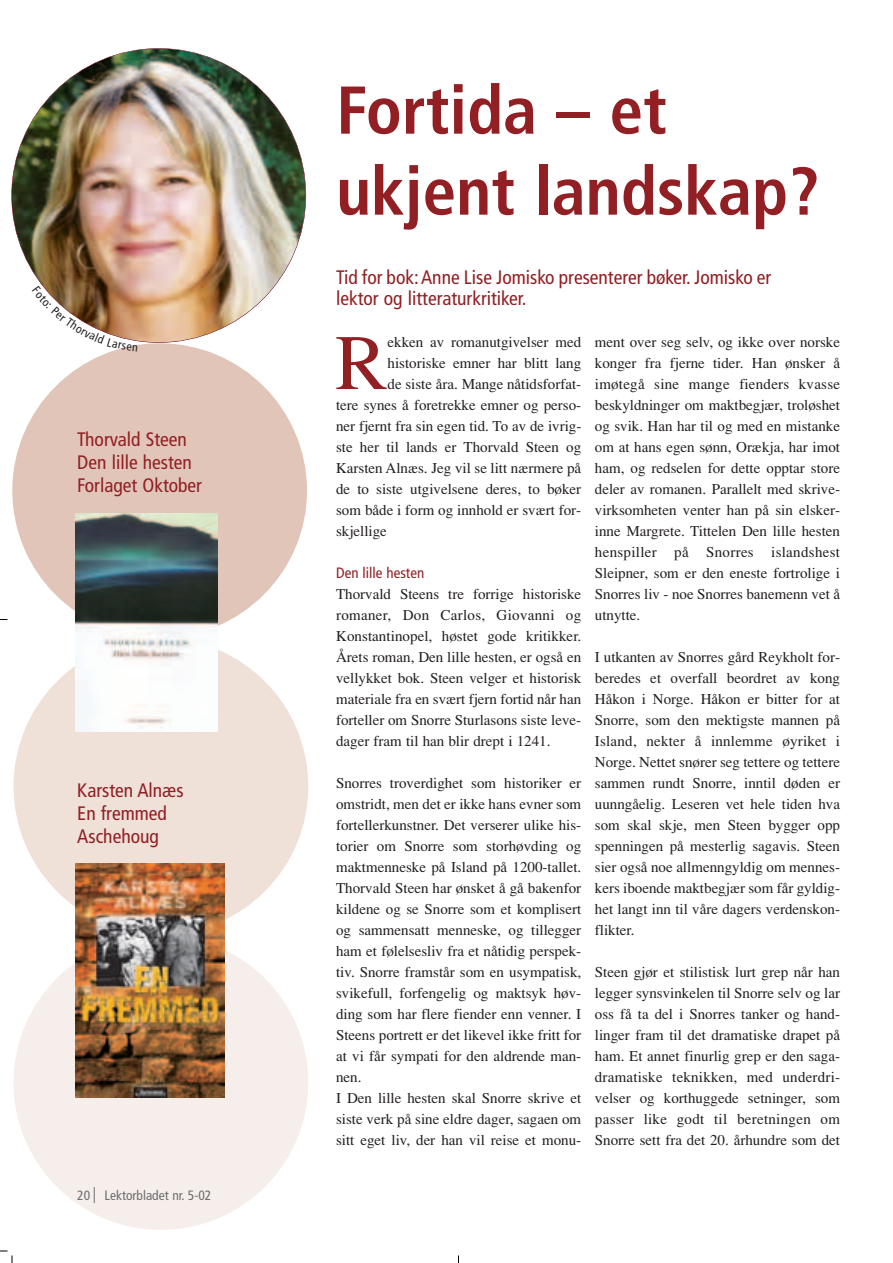
<style>
.page{position:relative;width:893px;height:1263px;background:#fff}
.page>*{position:absolute;margin:0;border:0;box-sizing:border-box;transform-origin:0 0}
.t1{font:78.45px "Times";color:#911f23}
.t2{font:700 condensed 67.5px/81px "Frutiger";color:#911f23}
.t3{font:condensed 19.5px/23.4px "Frutiger";color:#911f23}
.t4{font:15px/21px "Times";color:#231f20;text-align:justify}
.t5{font:condensed 15px "Frutiger";color:#911f23}
.t6{font:condensed 13.5px "Frutiger";color:#6c6d70}
</style>
<div class="page">
<img style="left:0;top:48px;width:459px;height:1215px">
<svg style="left:32px;top:286px;width:105px;height:65px"></svg>
<h3 class="t3" style="left:77px;top:429px;width:126px">Thorvald Steen<br>Den lille hesten<br>Forlaget Oktober</h3>
<h3 class="t3" style="left:77px;top:780px;width:108px">Karsten Alnæs<br>En fremmed<br>Aschehoug</h3>
<p class="t6" style="left:77px;top:1190px;width:135px">20 Lektorbladet nr. 5-02</p>
<h2 class="t2" style="left:336px;top:75px;width:485px">Fortida – et ukjent landskap?</h2>
<h3 class="t3" style="left:336px;top:268px;width:436px;line-height:21px">Tid for bok: Anne Lise Jomisko presenterer bøker. Jomisko er lektor og litteraturkritiker.</h3>
<h1 class="t1" style="left:335px;top:334px;width:54px">R</h1>
<p class="t4" style="left:387px;top:333px;width:195px">ekken av romanutgivelser med</p>
<p class="t4" style="left:387px;top:354px;width:195px">historiske emner har blitt lang</p>
<p class="t4" style="left:387px;top:375px;width:195px">de siste åra. Mange nåtidsforfat-</p>
<p class="t4" style="left:336px;top:396px;width:247px">tere synes å foretrekke emner og perso-</p>
<p class="t4" style="left:336px;top:417px;width:247px">ner fjernt fra sin egen tid. To av de ivrig-</p>
<p class="t4" style="left:336px;top:438px;width:247px">ste her til lands er Thorvald Steen og</p>
<p class="t4" style="left:336px;top:459px;width:247px">Karsten Alnæs. Jeg vil se litt nærmere på</p>
<p class="t4" style="left:336px;top:480px;width:247px">de to siste utgivelsene deres, to bøker</p>
<p class="t4" style="left:336px;top:501px;width:247px">som både i form og innhold er svært for-</p>
<p class="t4" style="left:336px;top:522px;width:52px">skjellige</p>
<p class="t5" style="left:336px;top:567px;width:90px">Den lille hesten</p>
<p class="t4" style="left:336px;top:585px;width:247px">Thorvald Steens tre forrige historiske romaner, Don Carlos, Giovanni og Konstantinopel, høstet gode kritikker.<br>Årets roman, Den lille hesten, er også en vellykket bok. Steen velger et historisk materiale fra en svært fjern fortid når han forteller om Snorre Sturlasons siste leve&shy;dager fram til han blir drept i 1241.</p>
<p class="t4" style="left:336px;top:774px;width:247px;text-align:left">Snorres troverdighet som historiker er omstridt, men det er ikke hans evner som fortellerkunstner. Det verserer ulike his&shy;torier om Snorre som storhøvding og maktmenneske på Island på 1200-tallet.<br>Thorvald Steen har ønsket å gå bakenfor kildene og se Snorre som et komplisert og sammensatt menneske, og tillegger ham et følelsesliv fra et nåtidig perspek&shy;tiv. Snorre framstår som en usympatisk, svikefull, forfengelig og maktsyk høv&shy;ding som har flere fiender enn venner. I Steens portrett er det likevel ikke fritt for at vi får sympati for den aldrende man&shy;nen.<br>I Den lille hesten skal Snorre skrive et siste verk på sine eldre dager, sagaen om sitt eget liv, der han vil reise et monu-</p>
<p class="t4" style="left:595px;top:333px;width:247px">ment over seg selv, og ikke over norske konger fra fjerne tider. Han ønsker å imøtegå sine mange fienders kvasse beskyldninger om maktbegjær, troløshet og svik. Han har til og med en mistanke om at hans egen sønn, Orækja, har imot ham, og redselen for dette opptar store deler av romanen. Parallelt med skrive&shy;virksomheten venter han på sin elsker&shy;inne Margrete. Tittelen Den lille hesten henspiller på Snorres islandshest Sleipner, som er den eneste fortrolige i Snorres liv - noe Snorres banemenn vet å utnytte.</p>
<p class="t4" style="left:595px;top:648px;width:247px">I utkanten av Snorres gård Reykholt for&shy;beredes et overfall beordret av kong Håkon i Norge. Håkon er bitter for at Snorre, som den mektigste mannen på Island, nekter å innlemme øyriket i Norge. Nettet snører seg tettere og tettere sammen rundt Snorre, inntil døden er uunngåelig. Leseren vet hele tiden hva som skal skje, men Steen bygger opp spenningen på mesterlig sagavis. Steen sier også noe allmenngyldig om mennes&shy;kers iboende maktbegjær som får gyldig&shy;het langt inn til våre dagers verdenskon&shy;flikter.</p>
<p class="t4" style="left:595px;top:963px;width:247px">Steen gjør et stilistisk lurt grep når han legger synsvinkelen til Snorre selv og lar oss få ta del i Snorres tanker og hand&shy;linger fram til det dramatiske drapet på ham. Et annet finurlig grep er den saga&shy;dramatiske teknikken, med underdri&shy;velser og korthuggede setninger, som passer like godt til beretningen om Snorre sett fra det 20. århundre som det</p>
</div>
